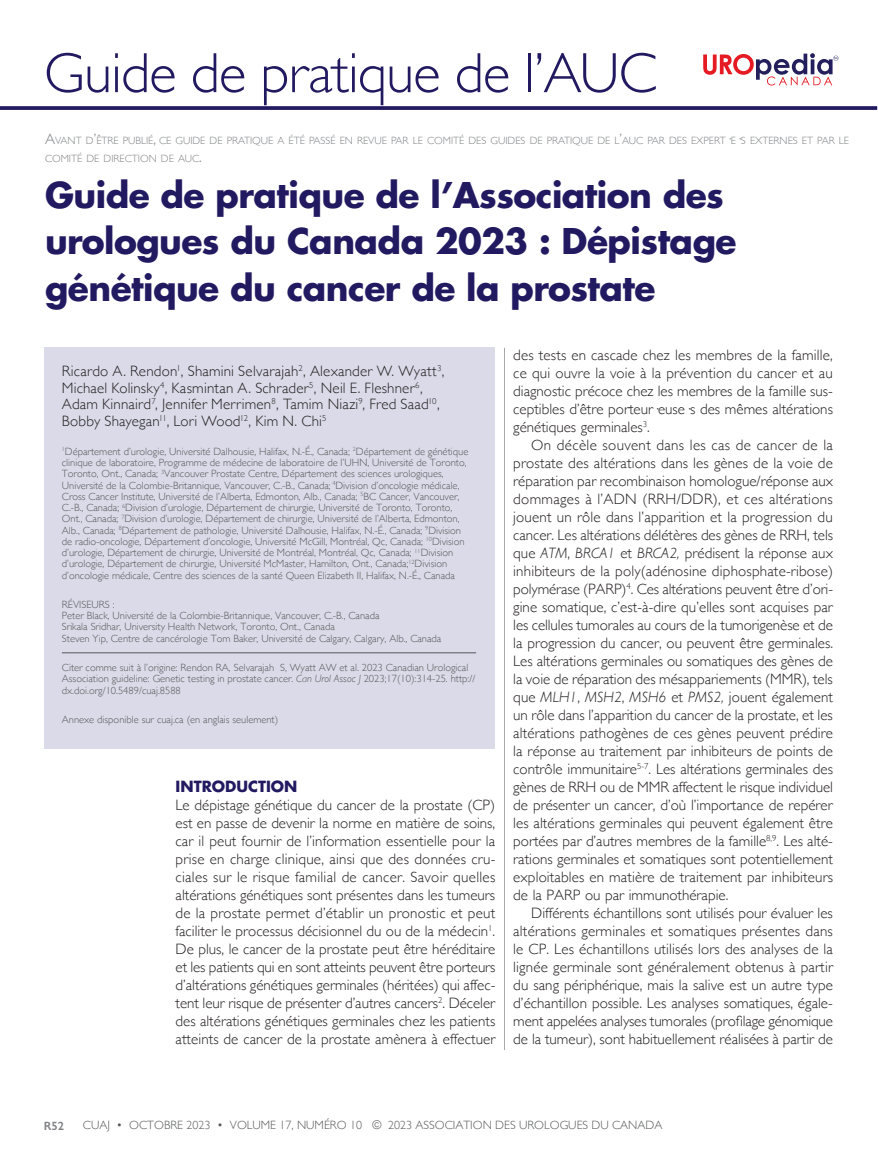
<style>
.page{position:relative;width:878px;height:1175px;background:#fff}
.page>*{position:absolute;margin:0;border:0;box-sizing:border-box;transform-origin:0 0}
.t1{font:300 57px "Gill Sans";letter-spacing:-.015em;color:#221a61}
.t2{font:700 34.5px/46.5px "Futura";letter-spacing:-.015em;color:#221a61}
.t3{font:300 15px/18px "Gill Sans";letter-spacing:.005em;color:#231f20;text-align:justify}
.t4{font:700 15px "Futura";color:#221a61}
.t5{font:300 12px "Gill Sans";color:#57585a}
.t6{font:600 12px "Gill Sans";color:#808285}
.t7{font:300 10.5px/11.2px "Gill Sans";color:#57585a}
.t8{font:300 10.5px/18px "Gill Sans";color:#808285}
.s1{font-size:15px}
.s2{font-style:italic}
</style>
<div class="page">
<hr style="left:504px;top:348px;width:1px;height:702px;background:#231f20">
<svg style="left:0;top:106px;width:877px;height:4px;background:#2f276a"></svg>
<div style="left:44px;top:348px;width:450px;height:400px;background:#dbdae8"></div>
<hr style="left:62px;top:652px;width:414px;height:1px;background:#57585a">
<svg style="left:703px;top:53px;width:135px;height:32px"></svg>
<h1 class="t1" style="left:44px;top:29px;width:614px">Guide de pratique de l’AUC</h1>
<p class="t8" style="left:45px;top:131px;width:805px"><span class="s1">A</span>VANT D<span class="s1">’</span>ÊTRE PUBLIÉ<span class="s1">,</span> CE GUIDE DE PRATIQUE A ÉTÉ PASSÉ EN REVUE PAR LE COMITÉ DES GUIDES DE PRATIQUE DE L<span class="s1">’</span>AUC PAR DES EXPERT<span class="s1">·</span>E<span class="s1">·</span>S EXTERNES ET PAR LE<br>COMITÉ DE DIRECTION DE AUC<span class="s1">.</span></p>
<h2 class="t2" style="left:45px;top:171px;width:693px">Guide de pratique de l’Association des urologues du Canada 2023 : Dépistage génétique du cancer de la prostate</h2>
<p class="t3" style="left:62px;top:362px;width:384px;line-height:16.5px;text-align:left">Ricardo A. Rendon<sup>1</sup>, Shamini Selvarajah<sup>2</sup>, Alexander W. Wyatt<sup>3</sup>, Michael Kolinsky<sup>4</sup>, Kasmintan A. Schrader<sup>5</sup>, Neil E. Fleshner<sup>6</sup>, Adam Kinnaird<sup>7</sup>, Jennifer Merrimen<sup>8</sup>, Tamim Niazi<sup>9</sup>, Fred Saad<sup>10</sup>, Bobby Shayegan<sup>11</sup>, Lori Wood<sup>12</sup>, Kim N. Chi<sup>5</sup></p>
<p class="t7" style="left:62px;top:445px;width:408px"><sup>1</sup>Département d’urologie, Université Dalhousie, Halifax, N.-É., Canada; <sup>2</sup>Département de génétique clinique de laboratoire, Programme de médecine de laboratoire de l’UHN, Université de Toronto, Toronto, Ont., Canada; <sup>3</sup>Vancouver Prostate Centre, Département des sciences urologiques, Université de la Colombie-Britannique, Vancouver, C.-B., Canada; <sup>4</sup>Division d’oncologie médicale, Cross Cancer Institute, Université de l’Alberta, Edmonton, Alb., Canada; <sup>5</sup>BC Cancer, Vancouver, C.-B., Canada; <sup>6</sup>Division d’urologie, Département de chirurgie, Université de Toronto, Toronto, Ont., Canada; <sup>7</sup>Division d’urologie, Département de chirurgie, Université de l’Alberta, Edmonton, Alb., Canada; <sup>8</sup>Département de pathologie, Université Dalhousie, Halifax, N.-É., Canada; <sup>9</sup>Division de radio-oncologie, Département d’oncologie, Université McGill, Montréal, Qc, Canada; <sup>10</sup>Division d’urologie, Département de chirurgie, Université de Montréal, Montréal, Qc, Canada; <sup>11</sup>Division d’urologie, Département de chirurgie, Université McMaster, Hamilton, Ont., Canada;<sup>12</sup>Division d’oncologie médicale, Centre des sciences de la santé Queen Elizabeth II, Halifax, N.-É., Canada</p>
<p class="t7" style="left:62px;top:598px;width:381px">RÉVISEURS :<br>Peter Black, Université de la Colombie-Britannique, Vancouver, C.-B., Canada<br>Srikala Sridhar, University Health Network, Toronto, Ont., Canada<br>Steven Yip, Centre de cancérologie Tom Baker, Université de Calgary, Calgary, Alb., Canada</p>
<p class="t7" style="left:62px;top:661px;width:415px">Citer comme suit à l’origine: Rendon RA, Selvarajah S, Wyatt AW et al. 2023 Canadian Urological<br>Association guideline: Genetic testing in prostate cancer. <span class="s2">Can Urol Assoc J</span> 2023;17(10):314-25. http:// dx.doi.org/10.5489/cuaj.8588</p>
<p class="t7" style="left:62px;top:713px;width:218px">Annexe disponible sur cuaj.ca (en anglais seulement)</p>
<p class="t4" style="left:176px;top:776px;width:123px">INTRODUCTION</p>
<p class="t3" style="left:175px;top:795px;width:321px">Le dépistage génétique du cancer de la prostate (CP) est en passe de devenir la norme en matière de soins, car il peut fournir de l’information essentielle pour la prise en charge clinique, ainsi que des données cru&shy;ciales sur le risque familial de cancer. Savoir quelles altérations génétiques sont présentes dans les tumeurs de la prostate permet d’établir un pronostic et peut faciliter le processus décisionnel du ou de la médecin<sup>1</sup>.<br>De plus, le cancer de la prostate peut être héréditaire et les patients qui en sont atteints peuvent être porteurs d’altérations génétiques germinales (héritées) qui affec&shy;tent leur risque de présenter d’autres cancers<sup>2</sup>. Déceler des altérations génétiques germinales chez les patients atteints de cancer de la prostate amènera à effectuer</p>
<p class="t3" style="left:513px;top:345px;width:321px">des tests en cascade chez les membres de la famille, ce qui ouvre la voie à la prévention du cancer et au diagnostic précoce chez les membres de la famille sus&shy;ceptibles d’être porteur·euse·s des mêmes altérations génétiques germinales<sup>3</sup>.</p>
<p class="t3" style="left:513px;top:435px;width:321px;text-indent:18px">On décèle souvent dans les cas de cancer de la prostate des altérations dans les gènes de la voie de réparation par recombinaison homologue/réponse aux dommages à l’ADN (RRH/DDR), et ces altérations jouent un rôle dans l’apparition et la progression du cancer. Les altérations délétères des gènes de RRH, tels que <span class="s2">ATM</span>, <span class="s2">BRCA1</span> et <span class="s2">BRCA2,</span> prédisent la réponse aux inhibiteurs de la poly(adénosine diphosphate-ribose) polymérase (PARP)<sup>4</sup>. Ces altérations peuvent être d’ori&shy;gine somatique, c’est-à-dire qu’elles sont acquises par les cellules tumorales au cours de la tumorigenèse et de la progression du cancer, ou peuvent être germinales.<br>Les altérations germinales ou somatiques des gènes de la voie de réparation des mésappariements (MMR), tels que <span class="s2">MLH1</span>, <span class="s2">MSH2</span>, <span class="s2">MSH6</span> et <span class="s2">PMS2,</span> jouent également un rôle dans l’apparition du cancer de la prostate, et les altérations pathogènes de ces gènes peuvent prédire la réponse au traitement par inhibiteurs de points de contrôle immunitaire<sup>5-7</sup>. Les altérations germinales des gènes de RRH ou de MMR affectent le risque individuel de présenter un cancer, d’où l’importance de repérer les altérations germinales qui peuvent également être portées par d’autres membres de la famille<sup>8,9</sup>. Les alté&shy;rations germinales et somatiques sont potentiellement exploitables en matière de traitement par inhibiteurs de la PARP ou par immunothérapie.</p>
<p class="t3" style="left:513px;top:903px;width:321px;text-indent:18px">Différents échantillons sont utilisés pour évaluer les altérations germinales et somatiques présentes dans le CP. Les échantillons utilisés lors des analyses de la lignée germinale sont généralement obtenus à partir du sang périphérique, mais la salive est un autre type d’échantillon possible. Les analyses somatiques, égale&shy;ment appelées analyses tumorales (profilage génomique de la tumeur), sont habituellement réalisées à partir de</p>
<p class="t6" style="left:44px;top:1118px;width:22px">R52</p>
<p class="t5" style="left:83px;top:1115px;width:581px">CUAJ • OCTOBRE 2023 • VOLUME 17, NUMÉRO 10 © 2023 ASSOCIATION DES UROLOGUES DU CANADA</p>
</div>
